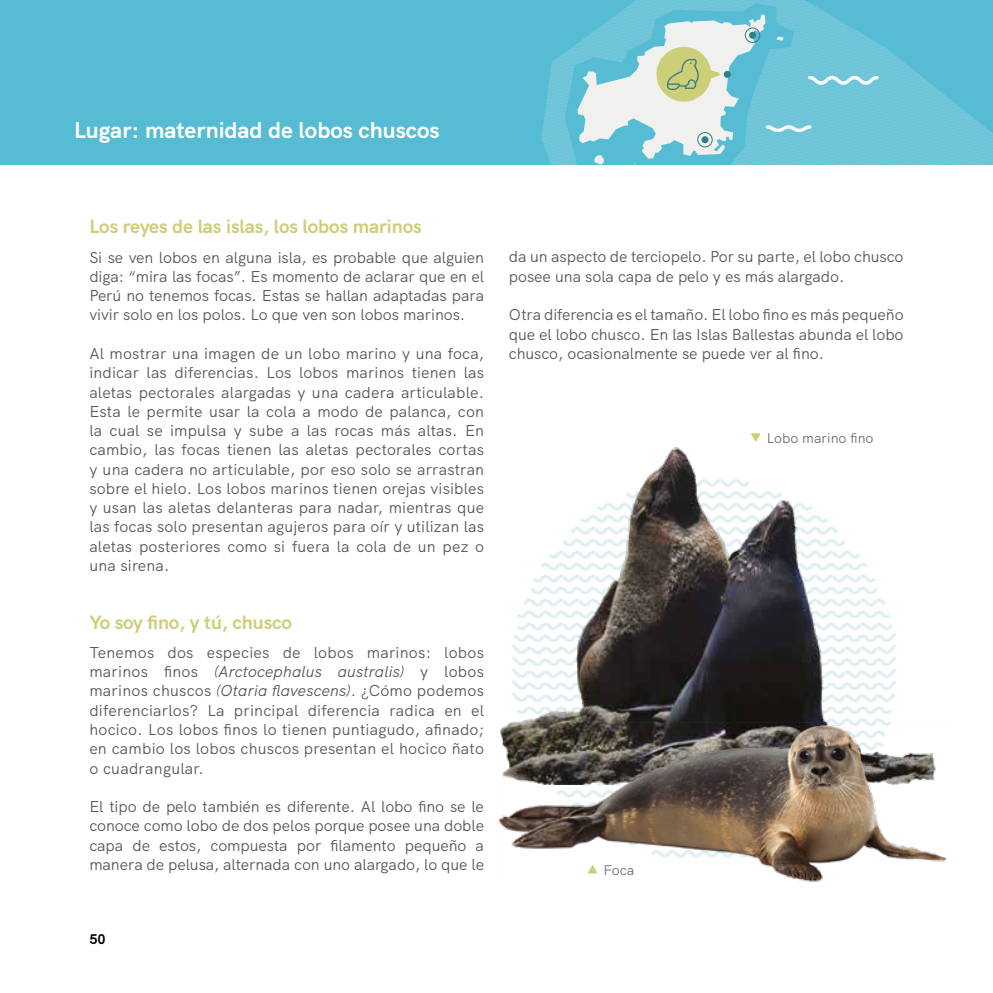
<style>
.page{position:relative;width:993px;height:993px;background:#fff}
.page>*{position:absolute;margin:0;border:0;box-sizing:border-box;transform-origin:0 0}
.t1{font:700 22.75px "HK Grotesk";color:#fff}
.t2{font:700 19.25px "HK Grotesk";letter-spacing:-.005em;color:#cdce79}
.t3{font:15.75px/19.2px "HK Grotesk";letter-spacing:-.005em;color:#575756;text-align:justify}
.t4{font:14px "HK Grotesk";color:#706f6f}
.t5{font:700 14px "HK Grotesk";color:#000}
.s1{font-style:italic}
</style>
<div class="page">
<img style="left:512px;top:441px;width:384px;height:281px">
<img style="left:498px;top:722px;width:449px;height:160px">
<svg style="left:751px;top:433px;width:8px;height:8px"></svg>
<svg style="left:588px;top:865px;width:9px;height:7px"></svg>
<div style="left:0;top:0;width:992px;height:164px;background:#56bcd3"></div>
<svg style="left:541px;top:0;width:451px;height:164px"></svg>
<h1 class="t1" style="left:74px;top:112px;width:367px">Lugar: maternidad de lobos chuscos</h1>
<p class="t2" style="left:89px;top:212px;width:334px">Los reyes de las islas, los lobos marinos</p>
<p class="t3" style="left:89px;top:246px;width:396px">Si se ven lobos en alguna isla, es probable que alguien diga: “mira las focas”. Es momento de aclarar que en el Perú no tenemos focas. Estas se hallan adaptadas para vivir solo en los polos. Lo que ven son lobos marinos.</p>
<p class="t3" style="left:89px;top:342px;width:396px">Al mostrar una imagen de un lobo marino y una foca, indicar las diferencias. Los lobos marinos tienen las aletas pectorales alargadas y una cadera articulable.<br>Esta le permite usar la cola a modo de palanca, con la cual se impulsa y sube a las rocas más altas. En cambio, las focas tienen las aletas pectorales cortas y una cadera no articulable, por eso solo se arrastran sobre el hielo. Los lobos marinos tienen orejas visibles y usan las aletas delanteras para nadar, mientras que las focas solo presentan agujeros para oír y utilizan las aletas posteriores como si fuera la cola de un pez o una sirena.</p>
<p class="t2" style="left:89px;top:607px;width:204px">Yo soy fino, y tú, chusco</p>
<p class="t3" style="left:89px;top:641px;width:396px">Tenemos dos especies de lobos marinos: lobos marinos finos <span class="s1">(Arctocephalus australis)</span> y lobos marinos chuscos <span class="s1">(Otaria flavescens)</span>. ¿Cómo podemos diferenciarlos? La principal diferencia radica en el hocico. Los lobos finos lo tienen puntiagudo, afinado; en cambio los lobos chuscos presentan el hocico ñato o cuadrangular.</p>
<p class="t3" style="left:89px;top:795px;width:396px">El tipo de pelo también es diferente. Al lobo fino se le conoce como lobo de dos pelos porque posee una doble capa de estos, compuesta por filamento pequeño a manera de pelusa, alternada con uno alargado, lo que le</p>
<p class="t5" style="left:89px;top:928px;width:18px">50</p>
<p class="t3" style="left:508px;top:246px;width:396px">da un aspecto de terciopelo. Por su parte, el lobo chusco posee una sola capa de pelo y es más alargado.</p>
<p class="t3" style="left:508px;top:304px;width:396px">Otra diferencia es el tamaño. El lobo fino es más pequeño que el lobo chusco. En las Islas Ballestas abunda el lobo chusco, ocasionalmente se puede ver al fino.</p>
<p class="t4" style="left:766px;top:427px;width:108px">Lobo marino fino</p>
<p class="t4" style="left:603px;top:858px;width:32px">Foca</p>
</div>
